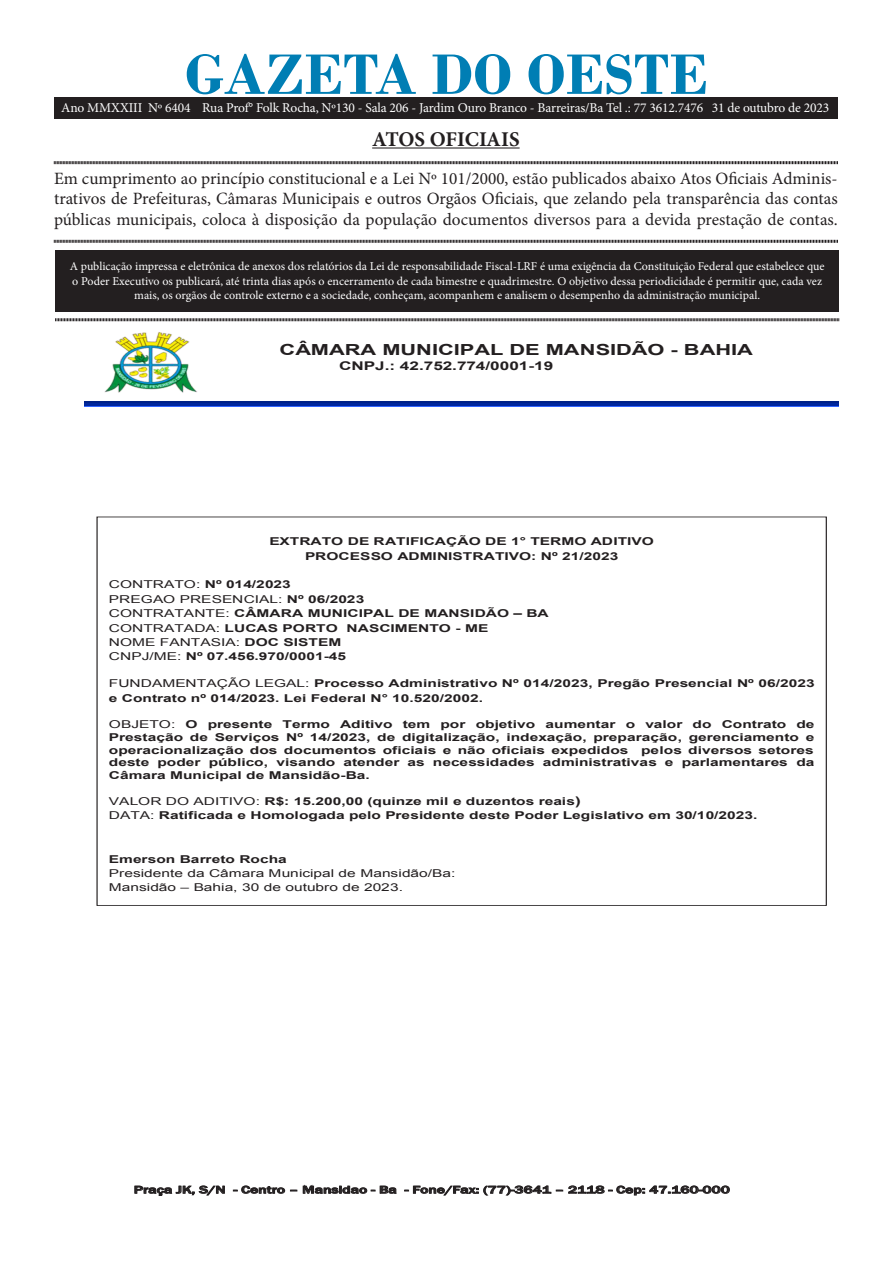
<style>
.page{position:relative;width:893px;height:1263px;background:#fff}
.page>*{position:absolute;margin:0;border:0;box-sizing:border-box;transform-origin:0 0}
.t1{font:700 60px "Bodoni";color:#007eb4}
.t2{font:700 21px "Minion Pro";letter-spacing:-.005em;color:#231f20}
.t3{font:17.25px/20.7px "Minion Pro";color:#231f20;text-align:justify}
.t4{font:700 15.3px "Arial";letter-spacing:-.005em;color:#231f20;scale:1.43 1}
.t5{font:13.5px "Minion Pro";letter-spacing:-.01em;color:#fff}
.t6{font:12px/14.4px "Minion Pro";color:#fff;text-align:center}
.t7{font:700 12px "Arial";letter-spacing:-.005em;color:#231f20;scale:1.43 1}
.t8{font:700 10.8px/14.4px "Arial";color:#231f20;scale:1.43 1}
.t9{font:10.8px/14.4px "Arial";color:#231f20;scale:1.43 1}
.t10{font:500 10.8px "Franklin Gothic";color:#231f20;scale:1.43 1}
.s1{font-weight:400}
.s2{font-size:12px}
.s3{font-weight:700}
</style>
<div class="page">
<div style="left:55px;top:250px;width:784px;height:61px;background:#231f20"></div>
<hr style="left:372px;top:147px;width:148px;height:2px;background:#231f20">
<svg style="left:54px;top:161px;width:784px;height:4px;background:#908e8e"></svg>
<svg style="left:54px;top:239px;width:784px;height:4px;background:#908e8e"></svg>
<svg style="left:55px;top:318px;width:784px;height:4px;background:#908e8e"></svg>
<div style="left:54px;top:98px;width:784px;height:20px;background:#231f20"></div>
<hr style="left:85px;top:406px;width:754px;height:1px;background:#36f">
<svg style="left:85px;top:402px;width:754px;height:4px;background:#002598"></svg>
<hr style="left:85px;top:401px;width:754px;height:1px;background:#028">
<svg style="left:134px;top:1186px;width:91px;height:10px"></svg>
<svg style="left:233px;top:1186px;width:64px;height:8px"></svg>
<svg style="left:303px;top:1185px;width:94px;height:9px"></svg>
<svg style="left:404px;top:1186px;width:326px;height:9px"></svg>
<img style="left:104px;top:332px;width:93px;height:61px">
<p class="t1" style="left:185px;top:39px;width:525px">GAZETA DO OESTE</p>
<p class="t2" style="left:372px;top:124px;width:149px">ATOS OFICIAIS</p>
<p class="t3" style="left:54px;top:168px;width:785px">Em cumprimento ao princípio constitucional e a Lei Nº 101/2000, estão publicados abaixo Atos Oficiais Adminis&shy;trativos de Prefeituras, Câmaras Municipais e outros Orgãos Oficiais, que zelando pela transparência das contas públicas municipais, coloca à disposição da população documentos diversos para a devida prestação de contas.</p>
<p class="t6" style="left:70px;top:259px;width:756px">A publicação impressa e eletrônica de anexos dos relatórios da Lei de responsabilidade Fiscal-LRF é uma exigência da Constituição Federal que estabelece que o Poder Executivo os publicará, até trinta dias após o encerramento de cada bimestre e quadrimestre. O objetivo dessa periodicidade é permitir que, cada vez mais, os orgãos de controle externo e a sociedade, conheçam, acompanhem e analisem o desempenho da administração municipal.</p>
<p class="t5" style="left:61px;top:98px;width:769px">Ano MMXXIII Nº 6404 Rua Prof° Folk Rocha, Nº130 - Sala 206 - Jardim Ouro Branco - Barreiras/Ba Tel .: 77 3612.7476 31 de outubro de 2023</p>
<p class="t4" style="left:280px;top:340px;width:332px">CÂMARA MUNICIPAL DE MANSIDÃO - BAHIA</p>
<p class="t7" style="left:339px;top:357px;width:151px">CNPJ.: 42.752.774/0001-19</p>
<p class="t8" style="left:269px;top:535px;width:270px;text-align:center">EXTRATO DE RATIFICAÇÃO DE 1° TERMO ADITIVO<br>PROCESSO ADMINISTRATIVO: Nº 21/2023</p>
<p class="t8" style="left:109px;top:578px;width:309px"><span class="s1">CONTRATO:</span> Nº 014/2023<br><span class="s1">PREGAO PRESENCIAL:</span> Nº 06/2023<br><span class="s1">CONTRATANTE:</span> CÂMARA MUNICIPAL DE MANSIDÃO – BA <span class="s1">CONTRATADA:</span> LUCAS PORTO NASCIMENTO - ME<br><span class="s1">NOME FANTASIA:</span> DOC SISTEM<br><span class="s1">CNPJ/ME:</span> Nº 07.456.970/0001-45</p>
<p class="t8" style="left:109px;top:676px;width:495px"><span class="s1">FUNDAMENTAÇÃO LEGAL:</span> Processo Administrativo Nº 014/2023, Pregão Presencial Nº 06/2023 e Contrato nº 014/2023. Lei Federal N° 10.520/2002.</p>
<p class="t8" style="left:109px;top:719px;width:495px;line-height:12.6px;text-align:justify"><span class="s1">OBJETO:</span> O presente Termo Aditivo tem por objetivo aumentar o valor do Contrato de Prestação de Serviços Nº 14/2023, de digitalização, indexação, preparação, gerenciamento e operacionalização dos documentos oficiais e não oficiais expedidos pelos diversos setores deste poder público, visando atender as necessidades administrativas e parlamentares da Câmara Municipal de Mansidão-Ba.</p>
<p class="t8" style="left:109px;top:794px;width:455px"><span class="s1">VALOR DO ADITIVO:</span> R$: 15.200,00 (quinze mil e duzentos reais<span class="s2">)<br></span><span class="s1">DATA:</span> Ratificada e Homologada pelo Presidente deste Poder Legislativo em 30/10/2023.</p>
<p class="t9" style="left:109px;top:852px;width:244px"><span class="s3">Emerson Barreto Rocha<br></span>Presidente da Câmara Municipal de Mansidão/Ba:<br>Mansidão – Bahia, 30 de outubro de 2023.</p>
<p class="t10" style="left:134px;top:1183px;width:418px">Praça JK, S/N - Centro – Mansidao - Ba - Fone/Fax: (77)-3641 – 2118 - Cep: 47.160-000</p>
</div>
